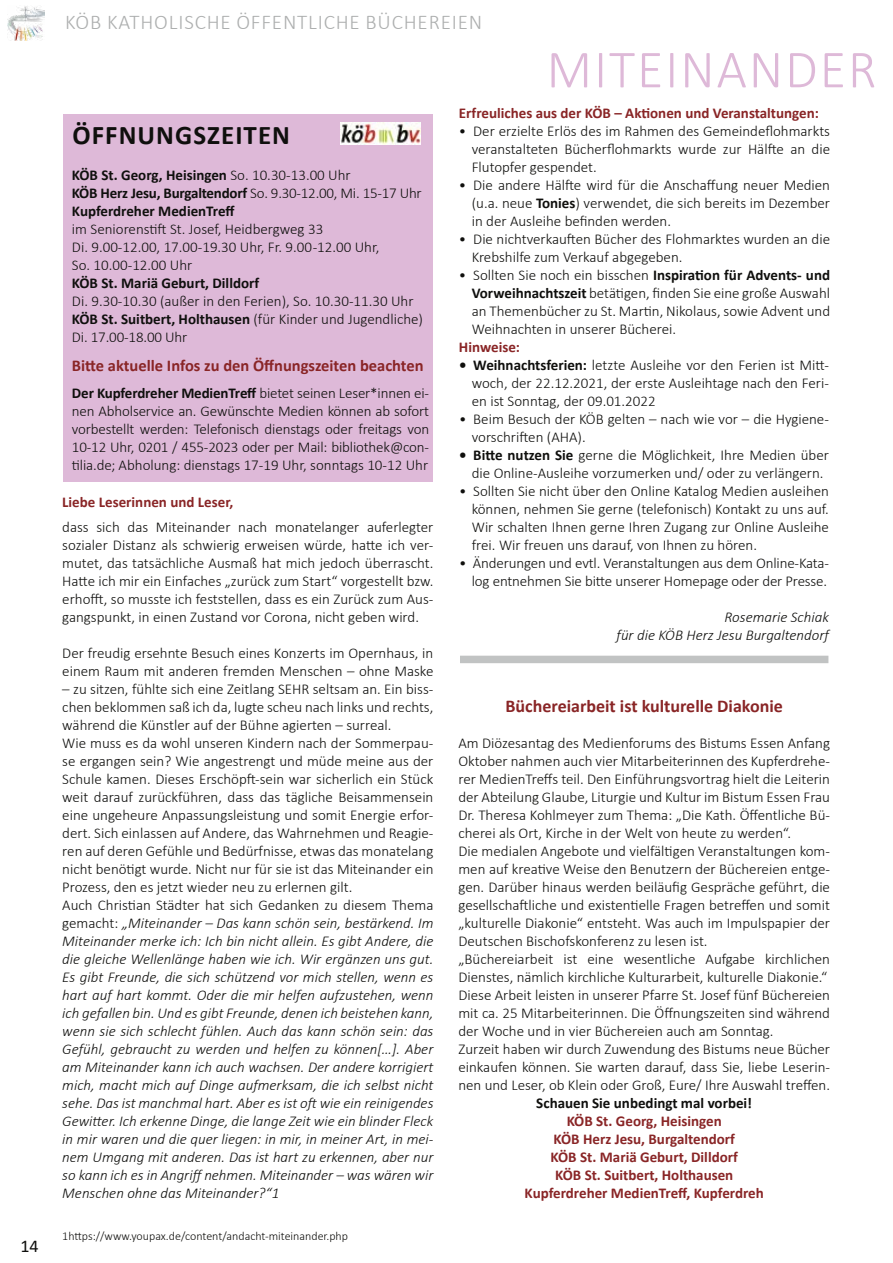
<style>
.page{position:relative;width:893px;height:1263px;background:#fff}
.page>*{position:absolute;margin:0;border:0;box-sizing:border-box;transform-origin:0 0}
.t1{font:300 54px "Calibri";letter-spacing:.035em;color:#deb9d8}
.t2{font:700 27px "Calibri";letter-spacing:.04em;color:#0f0f0d}
.t3{font:300 21px "Calibri";letter-spacing:.04em;color:#adafaf}
.t4{font:700 18px "Calibri";color:#892526}
.t5{font:18px "Calibri";color:#0f0f0d}
.t6{font:700 16.5px "Calibri";color:#892526}
.t7{font:300 15px/18px "Calibri";color:#0f0f0d;text-align:justify}
.t8{font:italic 300 15px/18px "Calibri";color:#0f0f0d}
.t9{font:700 15px/18px "Calibri";color:#892526;text-align:center}
.t10{font:700 15px/18px "Calibri";color:#0f0f0d}
.t11{font:300 12px "Calibri";color:#0f0f0d}
.s1{font-weight:300}
.s2{font-weight:700}
.s3{font-style:normal}
</style>
<div class="page">
<div style="left:63px;top:115px;width:370px;height:367px;background:#deb9d8"></div>
<img style="left:7px;top:6px;width:38px;height:34px">
<img style="left:340px;top:123px;width:81px;height:21px">
<div style="left:460px;top:656px;width:368px;height:7px;background:#c1c3c3"></div>
<p class="t5" style="left:21px;top:1233px;width:20px">14</p>
<h3 class="t3" style="left:65px;top:9px;width:351px">KÖB Katholische öffentliche Büchere</h3>
<h3 class="t3" style="left:452px;top:9px;width:32px">ien</h3>
<h1 class="t1" style="left:546px;top:36px;width:299px">M iteinander</h1>
<h2 class="t2" style="left:72px;top:116px;width:219px">Öffnungszeiten</h2>
<p class="t10" style="left:72px;top:166px;width:351px">KÖB St. Georg, Heisingen <span class="s1">So. 10.30-13.00 U hr<br></span>KÖB Herz Jesu, Burgaltendorf <span class="s1">So. 9.30-12.00, M i. 15-17 U hr<br></span>Kupferdreher MedienTreff</p>
<p class="t7" style="left:72px;top:220px;width:309px;text-align:left">im Seniorenstift St. Josef, Heidbergweg 33<br>Di. 9.00-12.00, 17.00-19.30 U hr, Fr. 9.00 -12.00 U hr,<br>So. 10.00-12.00 U hr</p>
<p class="t10" style="left:72px;top:274px;width:189px">KÖB St. Mariä Geburt, Dilldorf</p>
<p class="t7" style="left:72px;top:292px;width:353px;text-align:left">Di. 9.30-10.30 (außer in den Ferien), So. 10.30-11.30 U hr<br><span class="s2">KÖB St. Suitbert, Holthausen</span> (für Kinder und Jugendliche)<br>Di. 17.00-18.00 U hr</p>
<p class="t6" style="left:72px;top:354px;width:353px">Bitte aktuelle Infos zu den Öffnungszeiten beachten</p>
<p class="t7" style="left:72px;top:384px;width:359px"><span class="s2">Der Kupferdreher MedienTreff</span> bietet seinen Leser*innen ei&shy;nen Abholservice an. Gewünschte Medien können ab sofort vorbestellt werden: Telefonisch dienstags oder freitags von 10-12 U hr, 0201 / 455-2023 oder per Mail: bibliothek@con&shy;tilia.de; Abholung: dienstags 17-19 U hr, sonntags 10-12 U hr</p>
<p class="t9" style="left:62px;top:493px;width:173px">Liebe Leserinnen und Leser,</p>
<p class="t7" style="left:62px;top:518px;width:373px">dass sich das M iteinander nach monatelanger auferlegter sozialer Distanz als schwierig erweisen würde, hatte ich ver&shy;mutet, das tatsächliche Ausmaß hat mich jedoch überrascht.<br>Hatte ich mir ein Einfaches „zurück zum Start“ vorgestellt bzw. erhofft, so musste ich feststellen, dass es ein Zurück zum Aus&shy;gangspunkt, in einen Zustand vor Corona, nicht geben wird.</p>
<p class="t7" style="left:62px;top:644px;width:373px">Der freudig ersehnte Besuch eines Konzerts im Opernhaus, in einem Raum mit anderen fremden Menschen – ohne Maske</p>
<p class="t8" style="left:62px;top:680px;width:373px"><span class="s3">– zu sitzen, fühlte sich eine Zeitlang SEHR seltsam an. Ein biss&shy;chen beklommen saß ich da, lugte scheu nach links und rechts, während die Künstler auf der Bühne agierten – surreal.<br>Wie muss es da wohl unseren Kindern nach der Sommerpau&shy;se ergangen sein? Wie angestrengt und müde meine aus der Schule kamen. Dieses Erschöpft-sein war sicherlich ein Stück weit darauf zurückführen, dass das tägliche Beisammensein eine ungeheure Anpassungsleistung und somit Energie erfor&shy;dert. Sich einlassen auf Andere, das Wahrnehmen und Reagie&shy;ren auf deren Gefühle und Bedürfnisse, etwas das monatelang nicht benötigt wurde. N icht nur für sie ist das M iteinander ein Prozess, den es jetzt wieder neu zu erlernen gilt.<br>Auch Christian Städter hat sich Gedanken zu diesem Thema gemacht:</span> „Miteinander – Das kann schön sein, bestärkend. Im Miteinander merke ich: Ich bin nicht allein. Es gibt Andere, die die gleiche Wellenlänge haben wie ich. Wir ergänzen uns gut.<br>Es gibt Freunde, die sich schützend vor mich stellen, wenn es hart auf hart kommt. Oder die mir helfen aufzustehen, wenn ich gefallen bin. Und es gibt Freunde, denen ich beistehen kann, wenn sie sich schlecht fühlen. Auch das kann schön sein: das Gefühl, gebraucht zu werden und helfen zu können[…]. Aber am Miteinander kann ich auch wachsen. Der andere korrigiert mich, macht mich auf Dinge aufmerksam, die ich selbst nicht sehe. Das ist manchmal hart. Aber es ist oft wie ein reinigendes Gewitter. Ich erkenne Dinge, die lange Zeit wie ein blinder Fleck in mir waren und die quer liegen: in mir, in meiner Art, in mei&shy;nem Umgang mit anderen. Das ist hart zu erkennen, aber nur so kann ich es in Angriff nehmen. Miteinander – was wären wir Menschen ohne das Miteinander?“1</p>
<p class="t11" style="left:62px;top:1228px;width:287px">1https://www.youpax.de/content/andacht-miteinander.php</p>
<p class="t9" style="left:459px;top:104px;width:361px">Erfreuliches aus der KÖB – Aktionen und Veranstaltungen:</p>
<p class="t7" style="left:472px;top:122px;width:360px;text-indent:-13px">• Der erzielte Erlös des im Rahmen des Gemeindeflohmarkts veranstalteten Bücherflohmarkts wurde zur Hälfte an die Flutopfer gespendet.</p>
<p class="t7" style="left:472px;top:176px;width:360px;text-indent:-13px">• Die andere Hälfte wird für die Anschaffung neuer Medien (u.a. neue <span class="s2">Tonies</span>) verwendet, die sich bereits im Dezember in der Ausleihe befinden werden.</p>
<p class="t7" style="left:472px;top:230px;width:360px;text-indent:-13px">• Die nichtverkauften Bücher des Flohmarktes wurden an die<br>Krebshilfe zum Verkauf abgegeben.</p>
<p class="t7" style="left:472px;top:266px;width:360px;text-indent:-13px">• Sollten Sie noch ein bisschen <span class="s2">Inspiration für Advents- und Vorweihnachtszeit</span> betätigen, finden Sie eine große Auswahl an Themenbücher zu St. Martin, N ikolaus, sowie Advent und Weihnachten in unserer Bücherei.</p>
<p class="t9" style="left:459px;top:338px;width:63px">Hinweise:</p>
<p class="t7" style="left:472px;top:356px;width:359px;text-indent:-13px"><span class="s2">• Weihnachtsferien:</span> letzte Ausleihe vor den Ferien ist M itt&shy;woch, der 22.12.2021, der erste Ausleihtage nach den Feri&shy;en ist Sonntag, der 09.01.2022</p>
<p class="t7" style="left:472px;top:410px;width:359px;text-indent:-13px">• Beim Besuch der KÖB gelten – nach wie vor – die Hygiene&shy;vorschriften (AHA).</p>
<p class="t7" style="left:459px;top:446px;width:371px;text-align:center"><span class="s2">• Bitte nutzen Sie</span> gerne die Möglichkeit, I hre Medien über die Online-Ausleihe vorzumerken und/ oder zu verlängern.</p>
<p class="t7" style="left:472px;top:482px;width:359px;text-indent:-13px">• Sollten Sie nicht über den Online Katalog Medien ausleihen können, nehmen Sie gerne (telefonisch) Kontakt zu uns auf.<br>Wir schalten I hnen gerne I hren Zugang zur Online Ausleihe frei. Wir freuen uns darauf, von I hnen zu hören.</p>
<p class="t7" style="left:459px;top:554px;width:371px;text-align:right">• Änderungen und evtl. Veranstaltungen aus dem Online-Kata&shy;log entnehmen Sie bitte unserer Homepage oder der Presse.</p>
<p class="t8" style="left:617px;top:608px;width:214px;text-align:right">Rosemarie Schiak<br>für die KÖB Herz Jesu Burgaltendorf</p>
<p class="t4" style="left:505px;top:693px;width:279px">Büchereiarbeit ist kulturelle Diakonie</p>
<p class="t7" style="left:458px;top:734px;width:373px;text-align:left">Am Diözesantag des M edienforums des Bistums Essen Anfang Oktober nahmen auch vier M itarbeiterinnen des Kupferdrehe&shy;rer MedienTreffs teil. Den Einführungsvortrag hielt die Leiterin der Abteilung Glaube, Liturgie und Kultur im Bistum Essen Frau Dr. Theresa Kohlmeyer zum Thema: „Die Kath. Öffentliche Bü&shy;cherei als Ort, Kirche in der Welt von heute zu werden“.<br>Die medialen Angebote und vielfältigen Veranstaltungen kom&shy;men auf kreative Weise den Benutzern der Büchereien entge&shy;gen. Darüber hinaus werden beiläufig Gespräche geführt, die gesellschaftliche und existentielle Fragen betreffen und somit „kulturelle Diakonie“ entsteht. Was auch im I mpulspapier der Deutschen Bischofskonferenz zu lesen ist.<br>„Büchereiarbeit ist eine wesentliche Aufgabe kirchlichen Dienstes, nämlich kirchliche Kulturarbeit, kulturelle Diakonie.“ Diese Arbeit leisten in unserer Pfarre St. Josef fünf Büchereien mit ca. 25 M itarbeiterinnen. Die Öffnungszeiten sind während der Woche und in vier Büchereien auch am Sonntag.<br>Zurzeit haben wir durch Zuwendung des Bistums neue Bücher einkaufen können. Sie warten darauf, dass Sie, liebe Leserin&shy;nen und Leser, ob Klein oder Groß, Eure/ I hre Auswahl treffen.</p>
<p class="t10" style="left:536px;top:1094px;width:217px">Schauen Sie unbedingt mal vorbei!</p>
<p class="t9" style="left:525px;top:1112px;width:241px">KÖB St. Georg, Heisingen<br>KÖB Herz Jesu, Burgaltendorf<br>KÖB St. Mariä Geburt, Dilldorf<br>KÖB St. Suitbert, Holthausen<br>Kupferdreher MedienTreff, Kupferdreh</p>
</div>
